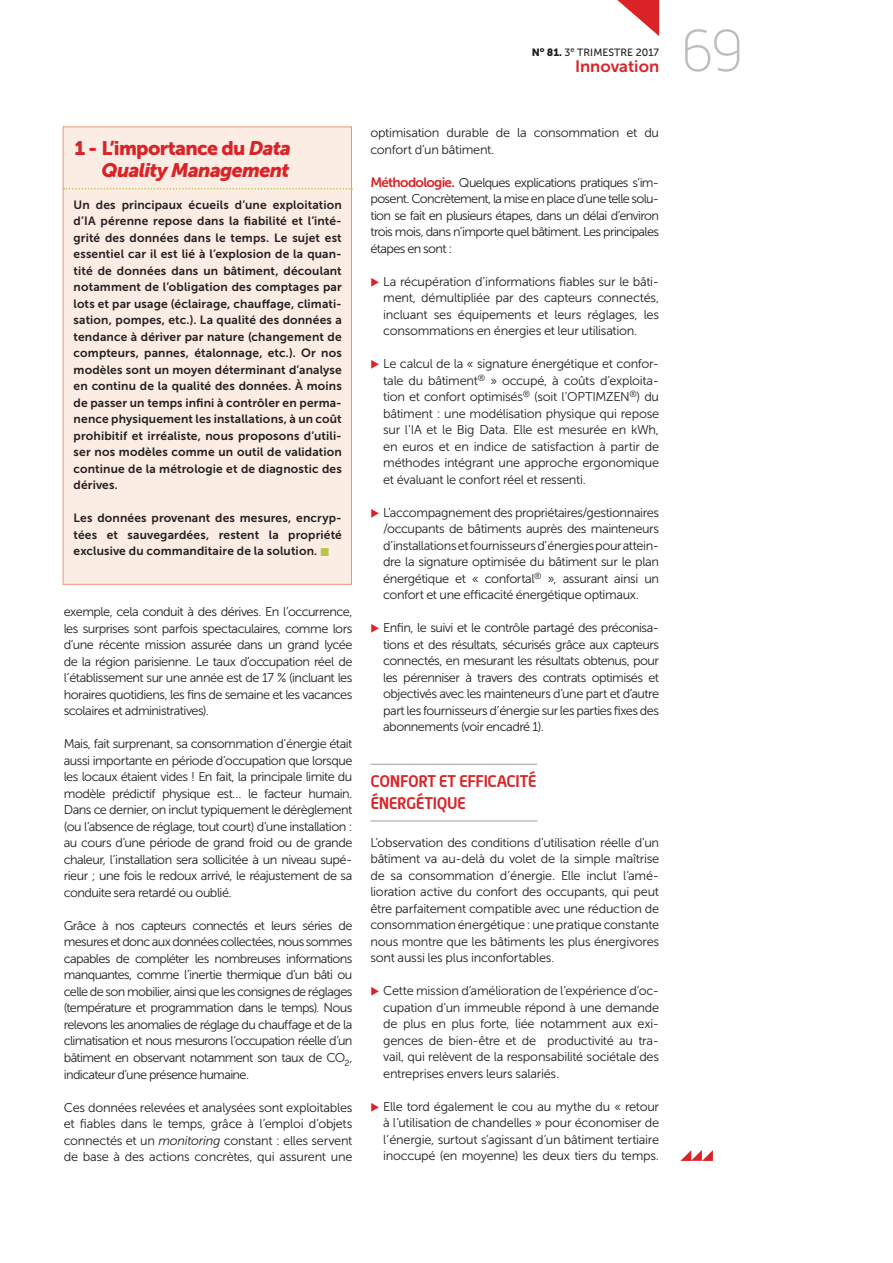
<style>
.page{position:relative;width:893px;height:1263px;background:#fff}
.page>*{position:absolute;margin:0;border:0;box-sizing:border-box;transform-origin:0 0}
.t1{font:100 60px "Alwyn";color:#bcbdc0}
.t2{font:italic 19.5px/22.5px "Museo Sans 900";letter-spacing:-.035em;color:#da2326;text-align:right}
.t3{font:700 16.5px/22.5px "Alwyn";letter-spacing:-.025em;color:#da2326}
.t4{font:16.5px "Museo Sans 700";color:#da2326}
.t5{font:12.75px/16.5px "Museo Sans 300";letter-spacing:-.03em;color:#231f20;text-align:justify}
.t6{font:12px/16.5px "Museo Sans 700";letter-spacing:.01em;color:#231f20;text-align:justify}
.t7{font:10.5px "Museo Sans 500";color:#231f20}
.s1{font-family:"Museo Sans 900"}
.s2{font-style:normal}
.s3{color:#b7c54b}
.s4{font-style:italic}
.s5{font-family:"Museo Sans 700";font-size:13.5px;color:#da2326}
.s6{color:#da2326}
</style>
<div class="page">
<svg style="left:617px;top:0;width:42px;height:36px"></svg>
<svg style="left:680px;top:1150px;width:33px;height:11px"></svg>
<hr style="left:370px;top:763px;width:167px;height:2px;background:#bcbdc0">
<hr style="left:370px;top:820px;width:167px;height:2px;background:#bcbdc0">
<div style="left:63px;top:126px;width:289px;height:459px;background:#fbece4;border:1px solid #ec9579"></div>
<svg style="left:63px;top:188px;width:289px;height:1px"></svg>
<p class="t7" style="left:532px;top:46px;width:129px"><span class="s1">N</span><sup>o</sup> <span class="s1">81.</span> 3<sup>e</sup> TRIMESTRE 2017</p>
<p class="t4" style="left:575px;top:57px;width:86px">Innovation</p>
<h2 class="t2" style="left:74px;top:137px;width:218px"><span class="s2">1 - L’importance du</span> Data<br>Quality Management</h2>
<p class="t6" style="left:74px;top:196px;width:270px">Un des principaux écueils d’une exploitation d’IA pérenne repose dans la fiabilité et l’inté&shy;grité des données dans le temps. Le sujet est essentiel car il est lié à l’explosion de la quan&shy;tité de données dans un bâtiment, découlant notamment de l’obligation des comptages par lots et par usage (éclairage, chauffage, climati&shy;sation, pompes, etc.). La qualité des données a tendance à dériver par nature (changement de compteurs, pannes, étalonnage, etc.). Or nos modèles sont un moyen déterminant d’analyse en continu de la qualité des données. À moins de passer un temps infini à contrôler en perma&shy;nence physiquement les installations, à un coût prohibitif et irréaliste, nous proposons d’utili&shy;ser nos modèles comme un outil de validation continue de la métrologie et de diagnostic des dérives.</p>
<p class="t6" style="left:74px;top:510px;width:270px">Les données provenant des mesures, encryp&shy;tées et sauvegardées, restent la propriété exclusive du commanditaire de la solution. <span class="s3">■</span></p>
<p class="t5" style="left:64px;top:604px;width:290px">exemple, cela conduit à des dérives. En l’occurrence, les surprises sont parfois spectaculaires, comme lors d’une récente mission assurée dans un grand lycée de la région parisienne. Le taux d’occupation réel de l’établissement sur une année est de 17 % (incluant les horaires quotidiens, les fins de semaine et les vacances scolaires et administratives).</p>
<p class="t5" style="left:64px;top:736px;width:290px">Mais, fait surprenant, sa consommation d’énergie était aussi importante en période d’occupation que lorsque les locaux étaient vides ! En fait, la principale limite du modèle prédictif physique est… le facteur humain.<br>Dans ce dernier, on inclut typiquement le dérèglement (ou l’absence de réglage, tout court) d’une installation : au cours d’une période de grand froid ou de grande chaleur, l’installation sera sollicitée à un niveau supé&shy;rieur ; une fois le redoux arrivé, le réajustement de sa conduite sera retardé ou oublié.</p>
<p class="t5" style="left:64px;top:917px;width:290px">Grâce à nos capteurs connectés et leurs séries de mesures et donc aux données collectées, nous sommes capables de compléter les nombreuses informations manquantes, comme l’inertie thermique d’un bâti ou celle de son mobilier, ainsi que les consignes de réglages (température et programmation dans le temps). Nous relevons les anomalies de réglage du chauffage et de la climatisation et nous mesurons l’occupation réelle d’un bâtiment en observant notamment son taux de CO<sub>2</sub>, indicateur d’une présence humaine.</p>
<p class="t5" style="left:64px;top:1099px;width:290px">Ces données relevées et analysées sont exploitables et fiables dans le temps, grâce à l’emploi d’objets connectés et un <span class="s4">monitoring</span> constant : elles servent de base à des actions concrètes, qui assurent une</p>
<p class="t5" style="left:370px;top:125px;width:290px">optimisation durable de la consommation et du confort d’un bâtiment.</p>
<p class="t5" style="left:370px;top:174px;width:290px"><span class="s5">Méthodologie.</span> Quelques explications pratiques s’im&shy;posent. Concrètement, la mise en place d’une telle solu&shy;tion se fait en plusieurs étapes, dans un délai d’environ trois mois, dans n’importe quel bâtiment. Les principales étapes en sont :</p>
<p class="t5" style="left:383px;top:273px;width:277px;text-indent:-13px"><span class="s6">◆</span> La récupération d’informations fiables sur le bâti&shy;ment, démultipliée par des capteurs connectés, incluant ses équipements et leurs réglages, les consommations en énergies et leur utilisation.</p>
<p class="t5" style="left:383px;top:356px;width:277px;text-indent:-13px"><span class="s6">◆</span> Le calcul de la « signature énergétique et confor&shy;tale du bâtiment<sup>®</sup> » occupé, à coûts d’exploita&shy;tion et confort optimisés<sup>®</sup> (soit l’OPTIMZEN<sup>®</sup>) du bâtiment : une modélisation physique qui repose sur l’IA et le Big Data. Elle est mesurée en kWh, en euros et en indice de satisfaction à partir de méthodes intégrant une approche ergonomique et évaluant le confort réel et ressenti.</p>
<p class="t5" style="left:383px;top:504px;width:277px;text-indent:-13px"><span class="s6">◆</span> L’accompagnement des propriétaires/gestionnaires /occupants de bâtiments auprès des mainteneurs d’installations et fournisseurs d’énergies pour attein&shy;dre la signature optimisée du bâtiment sur le plan énergétique et « confortal<sup>®</sup> », assurant ainsi un confort et une efficacité énergétique optimaux.</p>
<p class="t5" style="left:383px;top:620px;width:277px;text-indent:-13px"><span class="s6">◆</span> Enfin, le suivi et le contrôle partagé des préconisa&shy;tions et des résultats, sécurisés grâce aux capteurs connectés, en mesurant les résultats obtenus, pour les pérenniser à travers des contrats optimisés et objectivés avec les mainteneurs d’une part et d’autre part les fournisseurs d’énergie sur les parties fixes des abonnements (voir encadré 1).</p>
<p class="t3" style="left:370px;top:769px;width:167px">CONFORT ET EFFICACITÉ<br>ÉNERGÉTIQUE</p>
<p class="t5" style="left:370px;top:834px;width:290px">L’observation des conditions d’utilisation réelle d’un bâtiment va au-delà du volet de la simple maîtrise de sa consommation d’énergie. Elle inclut l’amé&shy;lioration active du confort des occupants, qui peut être parfaitement compatible avec une réduction de consommation énergétique : une pratique constante nous montre que les bâtiments les plus énergivores sont aussi les plus inconfortables.</p>
<p class="t5" style="left:383px;top:983px;width:277px;text-indent:-13px"><span class="s6">◆</span> Cette mission d’amélioration de l’expérience d’oc&shy;cupation d’un immeuble répond à une demande de plus en plus forte, liée notamment aux exi&shy;gences de bien-être et de productivité au tra&shy;vail, qui relèvent de la responsabilité sociétale des entreprises envers leurs salariés.</p>
<p class="t5" style="left:383px;top:1098px;width:277px;text-indent:-13px"><span class="s6">◆</span> Elle tord également le cou au mythe du « retour à l’utilisation de chandelles » pour économiser de l’énergie, surtout s’agissant d’un bâtiment tertiaire inoccupé (en moyenne) les deux tiers du temps.</p>
<h1 class="t1" style="left:680px;top:17px;width:65px">69</h1>
</div>
